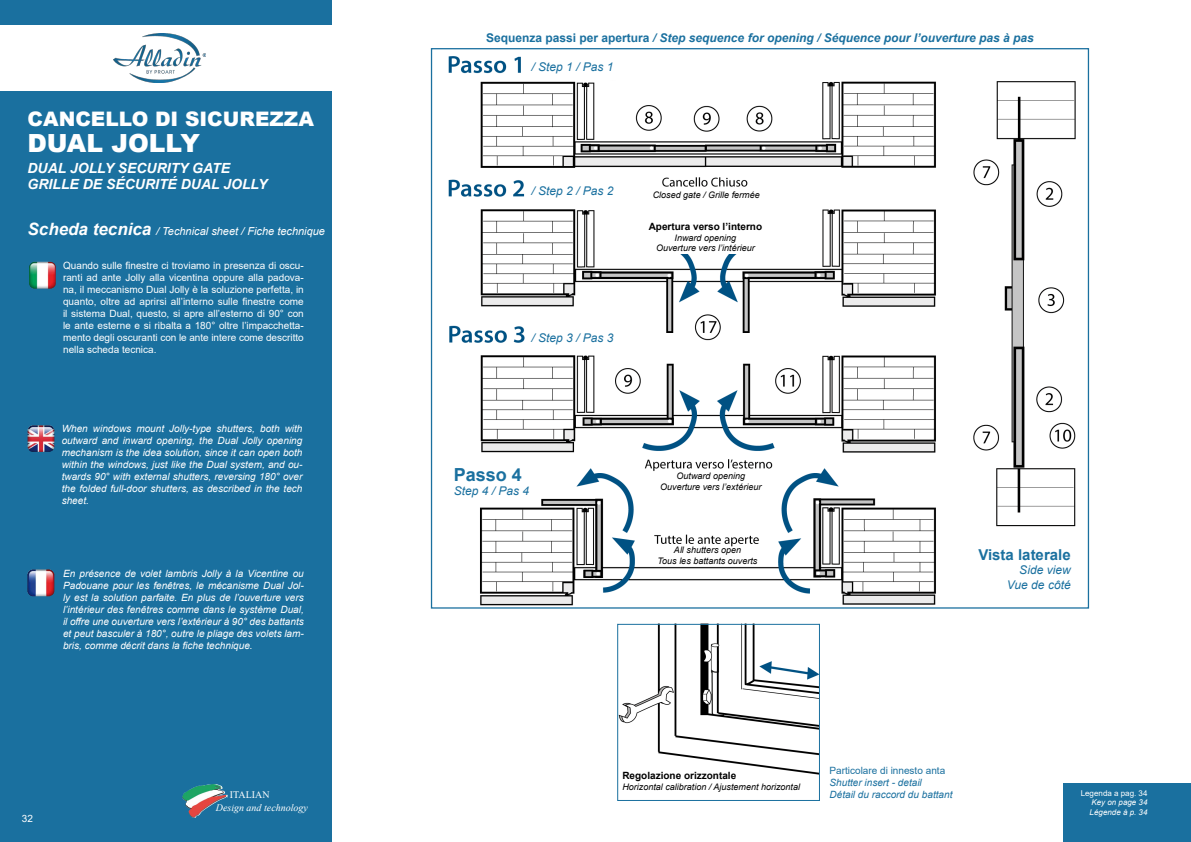
<style>
.page{position:relative;width:1191px;height:842px;background:#fff}
.page>*{position:absolute;margin:0;border:0;box-sizing:border-box;transform-origin:0 0}
.t1{font:900 25px "Arial";color:#fff}
.t2{font:900 20px "Arial";color:#fff}
.t3{font:700 18px "Arial";color:#1a709f}
.t4{font:700 15px "Arial";color:#1a709f}
.t5{font:italic 700 14px/16px "Arial";color:#fff}
.t6{font:italic 700 12px "Arial";color:#1a709f}
.t7{font:italic 12px/14.4px "Arial";color:#1a709f;text-align:right}
.t8{font:italic 11px "Arial";color:#fff}
.t9{font:italic 10px/12px "Arial";color:#fff;text-align:justify}
.t10{font:10px/12px "Arial";color:#fff;text-align:justify}
.t11{font:italic 10px/12px "Arial";color:#1a709f}
.t12{font:700 10px "Arial";color:#000}
.t13{font:10px "Arial";color:#1a709f}
.t14{font:italic 10px "Times New Roman";color:#fff}
.t15{font:10px "Times New Roman";color:#fff}
.t16{font:italic 9px/10.8px "Arial";color:#000;text-align:center}
.t17{font:italic 8px/9.6px "Arial";color:#fff}
.t18{font:8px "Arial";color:#fff}
.s1{font-weight:700;font-size:17px}
.s2{font-style:normal}
</style>
<div class="page">
<div style="left:1064px;top:784px;width:127px;height:58px;background:#1a709f"></div>
<img style="left:619px;top:626px;width:199px;height:149px">
<div style="left:617px;top:624px;width:203px;height:177px;border:1px solid #1a709f"></div>
<img style="left:448px;top:56px;width:628px;height:550px">
<div style="left:0;top:0;width:331px;height:842px;background:#1a709f"></div>
<div style="left:0;top:25px;width:336px;height:65px;background:#fff"></div>
<img style="left:113px;top:33px;width:92px;height:49px">
<img style="left:29px;top:262px;width:27px;height:27px">
<img style="left:28px;top:425px;width:26px;height:27px">
<img style="left:27px;top:569px;width:27px;height:27px">
<div style="left:973px;top:543px;width:105px;height:55px;background:#fff"></div>
<div style="left:636px;top:225px;width:146px;height:29px;background:#fff"></div>
<div style="left:446px;top:477px;width:85px;height:27px;background:#fff"></div>
<img style="left:182px;top:784px;width:46px;height:34px">
<h2 class="t2" style="left:28px;top:104px;width:288px">CANCELLO DI SICUREZZA</h2>
<h1 class="t1" style="left:28px;top:125px;width:174px">DUAL JOLLY</h1>
<h3 class="t5" style="left:28px;top:160px;width:241px">DUAL JOLLY SECURITY GATE<br>GRILLE DE SÉCURITÉ DUAL JOLLY</h3>
<p class="t8" style="left:28px;top:224px;width:299px"><span class="s1">Scheda tecnica</span> / Technical sheet / Fiche technique</p>
<p class="t10" style="left:63px;top:259px;width:242px">Quando sulle finestre ci troviamo in presenza di oscu&shy;ranti ad ante Jolly alla vicentina oppure alla padova&shy;na, il meccanismo Dual Jolly è la soluzione perfetta, in quanto, oltre ad aprirsi all’interno sulle finestre come il sistema Dual, questo, si apre all’esterno di 90° con le ante esterne e si ribalta a 180° oltre l’impacchetta&shy;mento degli oscuranti con le ante intere come descritto nella scheda tecnica.</p>
<p class="t9" style="left:62px;top:423px;width:242px">When windows mount Jolly-type shutters, both with outward and inward opening, the Dual Jolly opening mechanism is the idea solution, since it can open both within the windows, just like the Dual system, and ou&shy;twards 90° with external shutters, reversing 180° over the folded full-door shutters, as described in the tech sheet.</p>
<p class="t9" style="left:63px;top:567px;width:242px">En présence de volet lambris Jolly à la Vicentine ou Padouane pour les fenêtres, le mécanisme Dual Jol&shy;ly est la solution parfaite. En plus de l’ouverture vers l’intérieur des fenêtres comme dans le système Dual, il offre une ouverture vers l’extérieur à 90° des battants et peut basculer à 180°, outre le pliage des volets lam&shy;bris, comme décrit dans la fiche technique.</p>
<p class="t10" style="left:22px;top:812px;width:13px">32</p>
<p class="t15" style="left:230px;top:787px;width:41px">ITALIAN</p>
<p class="t14" style="left:216px;top:801px;width:94px">Design and technology</p>
<p class="t6" style="left:486px;top:30px;width:549px"><span class="s2">Sequenza passi per apertura</span> / Step sequence for opening / Séquence pour l’ouverture pas à pas</p>
<p class="t7" style="left:531px;top:59px;width:84px">/ Step 1 / Pas 1</p>
<p class="t7" style="left:531px;top:184px;width:84px">/ Step 2 / Pas 2</p>
<p class="t7" style="left:531px;top:330px;width:84px">/ Step 3 / Pas 3</p>
<p class="t16" style="left:653px;top:189px;width:109px">Closed gate / Grille fermée</p>
<p class="t12" style="left:648px;top:219px;width:115px">Apertura verso l’interno</p>
<p class="t16" style="left:656px;top:232px;width:100px">Inward opening<br>Ouverture vers l’intérieur</p>
<h3 class="t3" style="left:454px;top:462px;width:70px">Passo 4</h3>
<p class="t7" style="left:454px;top:484px;width:77px">Step 4 / Pas 4</p>
<p class="t16" style="left:660px;top:471px;width:103px">Outward opening<br>Ouverture vers l’extérieur</p>
<p class="t16" style="left:657px;top:545px;width:101px">All shutters open<br>Tous les battants ouverts</p>
<h3 class="t4" style="left:978px;top:544px;width:94px">Vista laterale</h3>
<p class="t7" style="left:1006px;top:563px;width:65px">Side view<br>Vue de côté</p>
<p class="t12" style="left:622px;top:769px;width:115px">Regolazione orizzontale</p>
<p class="t16" style="left:622px;top:782px;width:179px">Horizontal calibration / Ajustement horizontal</p>
<p class="t13" style="left:829px;top:764px;width:117px">Particolare di innesto anta</p>
<p class="t11" style="left:829px;top:777px;width:124px">Shutter insert - detail<br>Détail du raccord du battant</p>
<p class="t18" style="left:1080px;top:787px;width:68px">Legenda a pag. 34</p>
<p class="t17" style="left:1089px;top:798px;width:59px">Key on page 34<br>Légende à p. 34</p>
</div>
